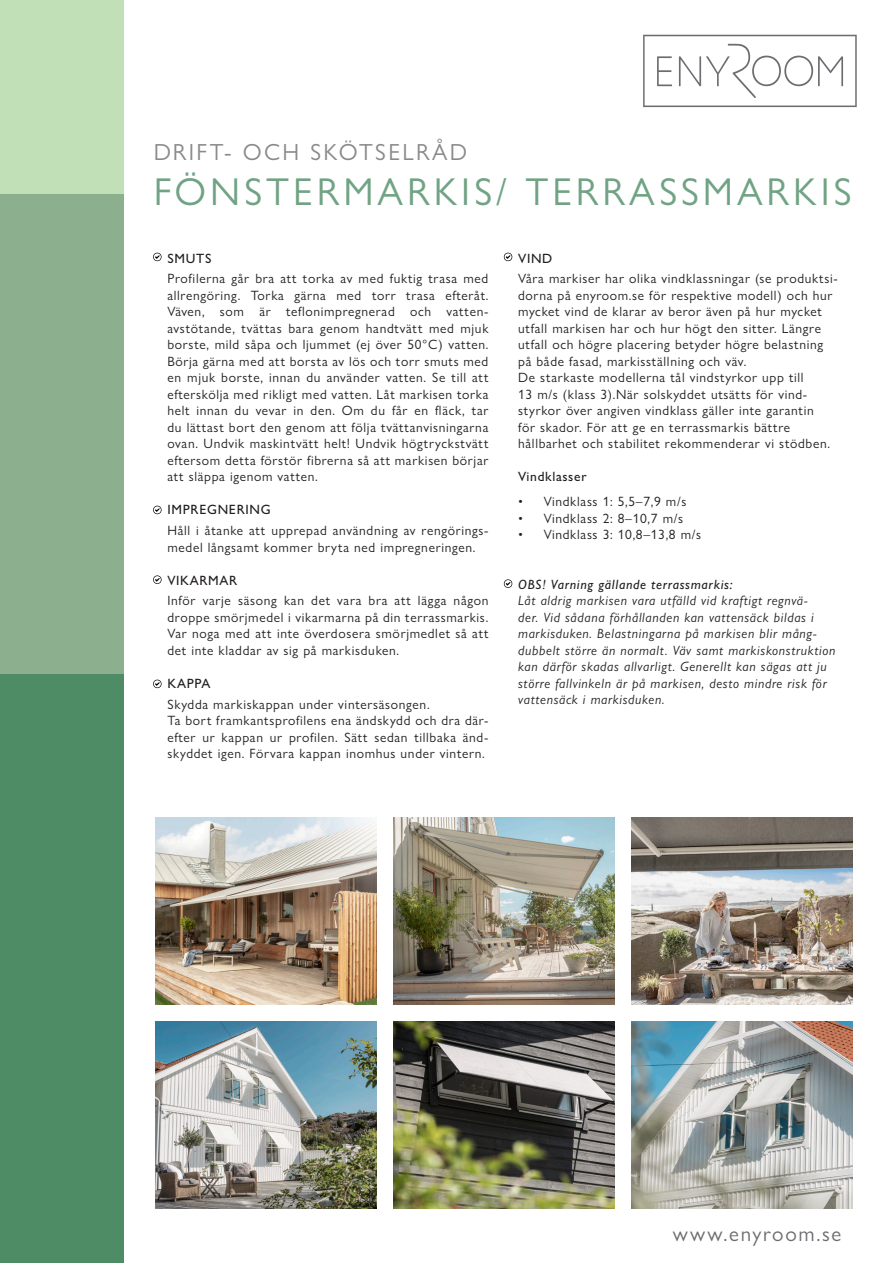
<style>
.page{position:relative;width:893px;height:1263px;background:#fff}
.page>*{position:absolute;margin:0;border:0;box-sizing:border-box;transform-origin:0 0}
.t1{font:39px "Gill Sans Nova";letter-spacing:.1em;color:#4d8c65}
.t2{font:23.4px "Gill Sans Nova";letter-spacing:.1em;color:#6c6d70}
.Brödtext_s1{font:21px "Gill Sans Nova";letter-spacing:.08em;color:#6c6d70}
.t3{font:13.5px/16.5px "Gill Sans Nova";letter-spacing:.05em;color:#231f20;text-align:justify}
.t4{font:italic 13.5px/16.5px "Gill Sans Nova";letter-spacing:.05em;color:#231f20}
.t5{font:500 13.5px "Gill Sans Nova";letter-spacing:.05em;color:#231f20}
.s1{font-weight:500}
</style>
<div class="page">
<svg style="left:153px;top:253px;width:9px;height:8px"></svg>
<svg style="left:503px;top:253px;width:10px;height:8px"></svg>
<svg style="left:153px;top:506px;width:9px;height:8px"></svg>
<svg style="left:153px;top:680px;width:9px;height:8px"></svg>
<svg style="left:153px;top:575px;width:9px;height:9px"></svg>
<svg style="left:503px;top:579px;width:10px;height:9px"></svg>
<div style="left:0;top:674px;width:123px;height:589px;background:#4d8c65"></div>
<div style="left:0;top:0;width:123px;height:195px;background:#c1e0b8"></div>
<div style="left:0;top:195px;width:123px;height:479px;background:#8caf8d"></div>
<svg style="left:643px;top:35px;width:214px;height:72px"></svg>
<img style="left:156px;top:817px;width:220px;height:187px">
<img style="left:156px;top:1021px;width:220px;height:188px">
<img style="left:393px;top:817px;width:221px;height:187px">
<img style="left:393px;top:1021px;width:221px;height:188px">
<img style="left:631px;top:817px;width:221px;height:187px">
<img style="left:631px;top:1021px;width:221px;height:188px">
<h2 class="t2" style="left:153px;top:138px;width:315px">DRIFT- OCH SKÖTSELRÅD</h2>
<h1 class="t1" style="left:153px;top:168px;width:700px">FÖNSTERMARKIS/ TERRASSMARKIS</h1>
<p class="t5" style="left:167px;top:250px;width:46px">SMUTS</p>
<p class="t3" style="left:167px;top:270px;width:322px">Profilerna går bra att torka av med fuktig trasa med allrengöring. Torka gärna med torr trasa efteråt.<br>Väven, som är teflonimpregnerad och vatten&shy;avstötande, tvättas bara genom handtvätt med mjuk borste, mild såpa och ljummet (ej över 50°C) vatten.<br>Börja gärna med att borsta av lös och torr smuts med en mjuk borste, innan du använder vatten. Se till att efterskölja med rikligt med vatten. Låt markisen torka helt innan du vevar in den. Om du får en fläck, tar du lättast bort den genom att följa tvättanvisningarna ovan. Undvik maskintvätt helt! Undvik högtryckstvätt eftersom detta förstör fibrerna så att markisen börjar att släppa igenom vatten.</p>
<p class="t5" style="left:167px;top:501px;width:105px">IMPREGNERING</p>
<p class="t3" style="left:167px;top:522px;width:322px">Håll i åtanke att upprepad användning av rengörings&shy;medel långsamt kommer bryta ned impregneringen.</p>
<p class="t5" style="left:167px;top:572px;width:71px">VIKARMAR</p>
<p class="t3" style="left:167px;top:592px;width:322px">Inför varje säsong kan det vara bra att lägga någon droppe smörjmedel i vikarmarna på din terrassmarkis.<br>Var noga med att inte överdosera smörjmedlet så att det inte kladdar av sig på markisduken.</p>
<p class="t5" style="left:167px;top:675px;width:45px">KAPPA</p>
<p class="t3" style="left:167px;top:696px;width:264px">Skydda markiskappan under vintersäsongen.</p>
<p class="t3" style="left:167px;top:712px;width:322px">Ta bort framkantsprofilens ena ändskydd och dra där&shy;efter ur kappan ur profilen. Sätt sedan tillbaka änd&shy;skyddet igen. Förvara kappan inomhus under vintern.</p>
<p class="t5" style="left:518px;top:250px;width:36px">VIND</p>
<p class="t3" style="left:518px;top:270px;width:321px;text-align:left">Våra markiser har olika vindklassningar (se produktsi&shy;dorna på enyroom.se för respektive modell) och hur mycket vind de klarar av beror även på hur mycket utfall markisen har och hur högt den sitter. Längre utfall och högre placering betyder högre belastning på både fasad, markisställning och väv.</p>
<p class="t3" style="left:518px;top:369px;width:313px;text-align:left">De starkaste modellerna tål vindstyrkor upp till<br>13 m/s (klass 3).När solskyddet utsätts för vind&shy;styrkor över angiven vindklass gäller inte garantin för skador. För att ge en terrassmarkis bättre hållbarhet och stabilitet rekommenderar vi stödben.</p>
<p class="t5" style="left:518px;top:468px;width:70px">Vindklasser</p>
<p class="t3" style="left:518px;top:493px;width:170px">• Vindklass 1: 5,5–7,9 m/s</p>
<p class="t3" style="left:518px;top:510px;width:166px">• Vindklass 2: 8–10,7 m/s</p>
<p class="t3" style="left:518px;top:526px;width:185px">• Vindklass 3: 10,8–13,8 m/s</p>
<p class="t4" style="left:518px;top:576px;width:319px"><span class="s1">OBS! Varning gällande terrassmarkis:<br></span>Låt aldrig markisen vara utfälld vid kraftigt regnvä-<br>der. Vid sådana förhållanden kan vattensäck bildas i markisduken. Belastningarna på markisen blir mång&shy;dubbelt större än normalt. Väv samt markiskonstruktion kan därför skadas allvarligt. Generellt kan sägas att ju större fallvinkeln är på markisen, desto mindre risk för vattensäck i markisduken.</p>
<p class="Brödtext_s1" style="left:673px;top:1221px;width:170px">www.enyroom.se</p>
</div>
